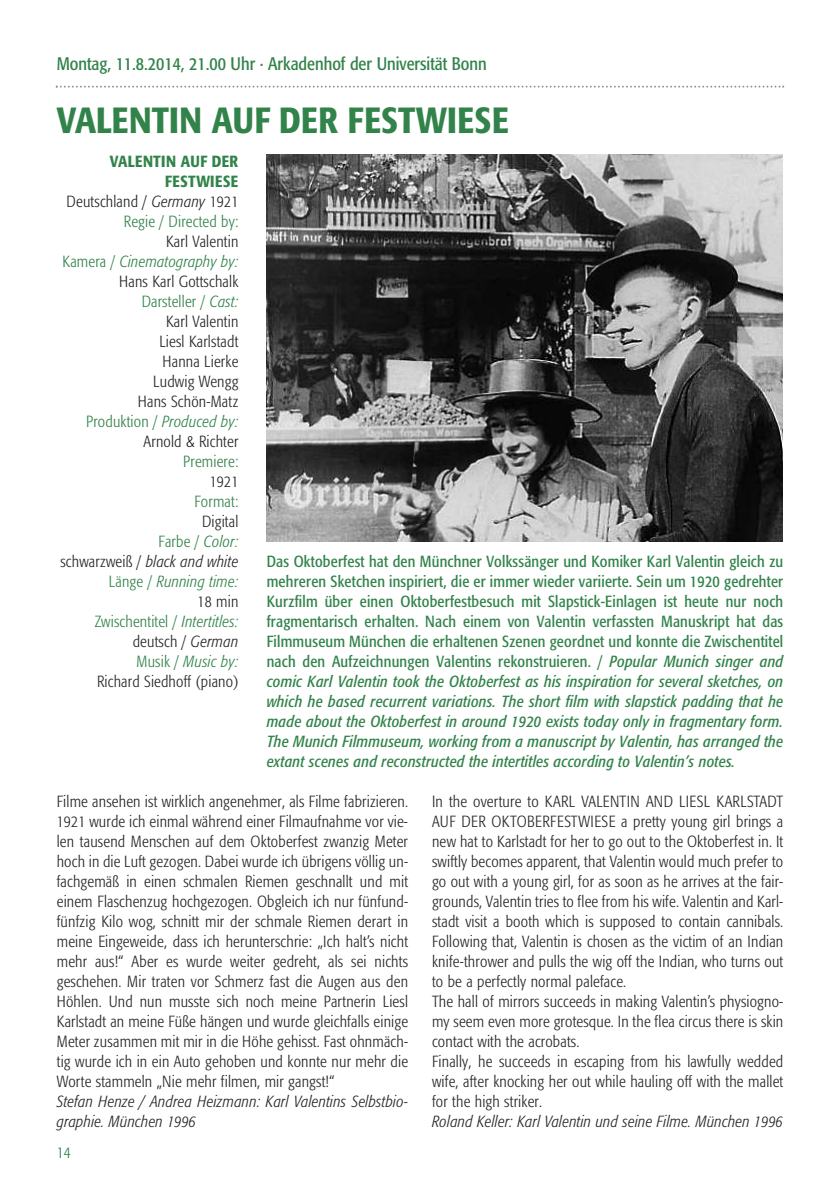
<style>
.page{position:relative;width:840px;height:1191px;background:#fff}
.page>*{position:absolute;margin:0;border:0;box-sizing:border-box;transform-origin:0 0}
.t1{font:500 condensed 36px "Formata Pro";letter-spacing:.02em;color:#31834a}
.t2{font:condensed 18px "Formata Pro";color:#31834a}
.t3{font:300 condensed 16px/20px "Formata Pro";letter-spacing:.015em;color:#272627;text-align:right}
.t4{font:condensed 16px/20px "Formata Pro";letter-spacing:.015em;color:#31834a;text-align:justify}
.t5{font:italic 300 condensed 16px/20px "Formata Pro";letter-spacing:.015em;color:#272627}
.t6{font:500 condensed 16px/20px "Formata Pro";letter-spacing:.035em;color:#31834a;text-align:right}
.t7{font:300 condensed 16px "Formata Pro";letter-spacing:.015em;color:#31834a}
.s1{font-weight:300;color:#272627}
.s2{font-weight:300;font-style:italic;color:#272627}
.s3{font-weight:300}
.s4{color:#31834a}
.s5{font-style:italic;color:#31834a}
.s6{font-style:italic}
</style>
<div class="page">
<svg style="left:56px;top:86px;width:727px;height:2px"></svg>
<img style="left:266px;top:155px;width:516px;height:387px">
<p class="t2" style="left:57px;top:57px;width:431px">Montag, 11.8.2014, 21.00 uhr · arkadenhof der universität bonn</p>
<h1 class="t1" style="left:57px;top:106px;width:453px">VALENTIN AUF DER FESTWIESE</h1>
<p class="t6" style="left:67px;top:153px;width:173px">VALENTIN AUF DER<br>FESTWIESE<br><span class="s1">Deutschland /</span> <span class="s2">Germany</span> <span class="s1">1921<br></span><span class="s3">Regie / Directed by:</span></p>
<p class="t3" style="left:62px;top:233px;width:177px">Karl Valentin<br><span class="s4">Kamera /</span> <span class="s5">Cinematography by:<br></span>Hans Karl Gottschalk<br><span class="s4">Darsteller /</span> <span class="s5">Cast:<br></span>Karl Valentin<br>Liesl Karlstadt<br>Hanna Lierke<br>Ludwig Wengg<br>Hans Schön-Matz<br><span class="s4">Produktion /</span> <span class="s5">Produced by:<br></span>Arnold &amp; Richter</p>
<p class="t7" style="left:183px;top:455px;width:56px">Premiere:</p>
<p class="t3" style="left:210px;top:473px;width:30px">1921</p>
<p class="t7" style="left:194px;top:495px;width:45px">Format:</p>
<p class="t3" style="left:60px;top:513px;width:179px">Digital<br><span class="s4">Farbe /</span> <span class="s5">Color:<br></span>schwarzweiß / <span class="s6">black and white<br></span><span class="s4">Länge /</span> <span class="s5">Running time:<br></span>18 min<br><span class="s4">Zwischentitel /</span> <span class="s5">Intertitles: </span>deutsch / <span class="s6">German<br></span><span class="s4">Musik /</span> <span class="s5">Music by:<br></span>Richard Siedhoff (piano)</p>
<p class="t4" style="left:266px;top:553px;width:517px">Das oktoberfest hat den Münchner volkssänger und komiker karl valentin gleich zu mehreren sketchen inspiriert, die er immer wieder variierte. sein um 1920 gedrehter kurzfilm über einen oktoberfestbesuch mit slapstick-einlagen ist heute nur noch fragmentarisch erhalten. nach einem von valentin verfassten Manuskript hat das filmmuseum München die erhaltenen szenen geordnet und konnte die Zwischentitel nach den aufzeichnungen valentins rekonstruieren. / <span class="s6">Popular Munich singer and comic Karl Valentin took the Oktoberfest as his inspiration for several sketches, on which he based recurrent variations. The short film with slapstick padding that he made about the Oktoberfest in around 1920 exists today only in fragmentary form.<br>The Munich Filmmuseum, working from a manuscript by Valentin, has arranged the extant scenes and reconstructed the intertitles according to Valentin’s notes.</span></p>
<p class="t3" style="left:57px;top:792px;width:352px;text-align:justify">Filme ansehen ist wirklich angenehmer, als Filme fabrizieren.<br>1921 wurde ich einmal während einer Filmaufnahme vor vie&shy;len tausend Menschen auf dem Oktoberfest zwanzig Meter hoch in die Luft gezogen. Dabei wurde ich übrigens völlig un&shy;fachgemäß in einen schmalen Riemen geschnallt und mit einem Flaschenzug hochgezogen. Obgleich ich nur fünfund&shy;fünfzig Kilo wog, schnitt mir der schmale Riemen derart in meine Eingeweide, dass ich herunterschrie: „Ich halt’s nicht mehr aus!“ Aber es wurde weiter gedreht, als sei nichts geschehen. Mir traten vor Schmerz fast die Augen aus den Höhlen. Und nun musste sich noch meine Partnerin Liesl Karlstadt an meine Füße hängen und wurde gleichfalls einige Meter zusammen mit mir in die Höhe gehisst. Fast ohnmäch&shy;tig wurde ich in ein Auto gehoben und konnte nur mehr die Worte stammeln „Nie mehr filmen, mir gangst!“</p>
<p class="t5" style="left:57px;top:1092px;width:352px">Stefan Henze / Andrea Heizmann: Karl Valentins Selbstbio&shy;graphie. München 1996</p>
<p class="t7" style="left:57px;top:1145px;width:16px">14</p>
<p class="t3" style="left:432px;top:792px;width:352px;text-align:left">In the overture to KARL VALENTIN AND LIESL KARLSTADT AUF DER OKTOBERFESTWIESE a pretty young girl brings a new hat to Karlstadt for her to go out to the Oktoberfest in. It swiftly becomes apparent, that Valentin would much prefer to go out with a young girl, for as soon as he arrives at the fair&shy;grounds, Valentin tries to flee from his wife. Valentin and Karl&shy;stadt visit a booth which is supposed to contain cannibals.<br>Following that, Valentin is chosen as the victim of an Indian knife-thrower and pulls the wig off the Indian, who turns out to be a perfectly normal paleface.<br>The hall of mirrors succeeds in making Valentin’s physiogno&shy;my seem even more grotesque. In the flea circus there is skin contact with the acrobats.<br>Finally, he succeeds in escaping from his lawfully wedded wife, after knocking her out while hauling off with the mallet for the high striker.</p>
<p class="t5" style="left:432px;top:1112px;width:352px">Roland Keller: Karl Valentin und seine Filme. München 1996</p>
</div>
